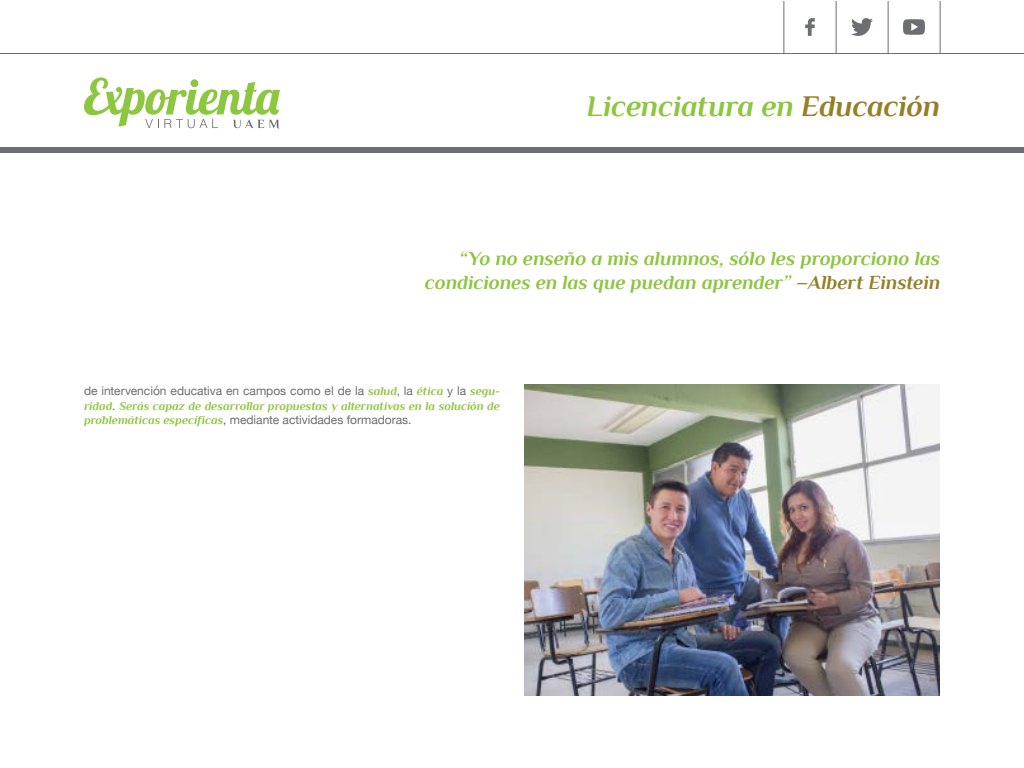
<style>
.page{position:relative;width:1024px;height:768px;background:#fff}
.page>*{position:absolute;margin:0;border:0;box-sizing:border-box;transform-origin:0 0}
.t1{font:italic 700 30px "Philosopher";letter-spacing:-.005em;color:#8dc63f}
.t2{font:italic 700 20px/24px "Philosopher";letter-spacing:-.005em;color:#8dc63f;text-align:right}
.t3{font:12px "Helvetica Neue";color:#6d6e71}
.t4{font:italic 700 12px "Philosopher";color:#8dc63f}
.s1{color:#958028}
.s2{font-family:"Philosopher";font-weight:700;font-style:italic;color:#8dc63f}
.s3{font-family:"Helvetica Neue";font-weight:400;font-style:normal;color:#6d6e71}
</style>
<div class="page">
<svg style="left:84px;top:77px;width:196px;height:52px"></svg>
<div style="left:0;top:147px;width:1024px;height:6px;background:#6d6e71"></div>
<hr style="left:0;top:53px;width:1024px;height:1px;background:#6d6e71">
<svg style="left:851px;top:18px;width:22px;height:18px"></svg>
<svg style="left:903px;top:19px;width:22px;height:16px"></svg>
<svg style="left:805px;top:18px;width:10px;height:18px"></svg>
<hr style="left:784px;top:1px;width:1px;height:52px;background:#6d6e71">
<hr style="left:836px;top:1px;width:1px;height:52px;background:#6d6e71">
<hr style="left:888px;top:1px;width:1px;height:52px;background:#6d6e71">
<hr style="left:940px;top:1px;width:1px;height:52px;background:#6d6e71">
<img style="left:524px;top:384px;width:416px;height:312px">
<h1 class="t1" style="left:587px;top:91px;width:355px">Licenciatura en <span class="s1">Educación</span></h1>
<h2 class="t2" style="left:425px;top:247px;width:517px">“Yo no enseño a mis alumnos, sólo les proporciono las condiciones en las que puedan aprender” <span class="s1">–Albert Einstein</span></h2>
<p class="t3" style="left:84px;top:383px;width:418px">de intervención educativa en campos como el de la <span class="s2">salud</span>, la <span class="s2">ética</span> y la <span class="s2">segu-</span></p>
<p class="t4" style="left:84px;top:399px;width:418px">ridad<span class="s3">.</span> Serás capaz de desarrollar propuestas y alternativas en la solución de</p>
<p class="t3" style="left:84px;top:411px;width:329px"><span class="s2">problemáticas específicas</span>, mediante actividades formadoras.</p>
</div>
